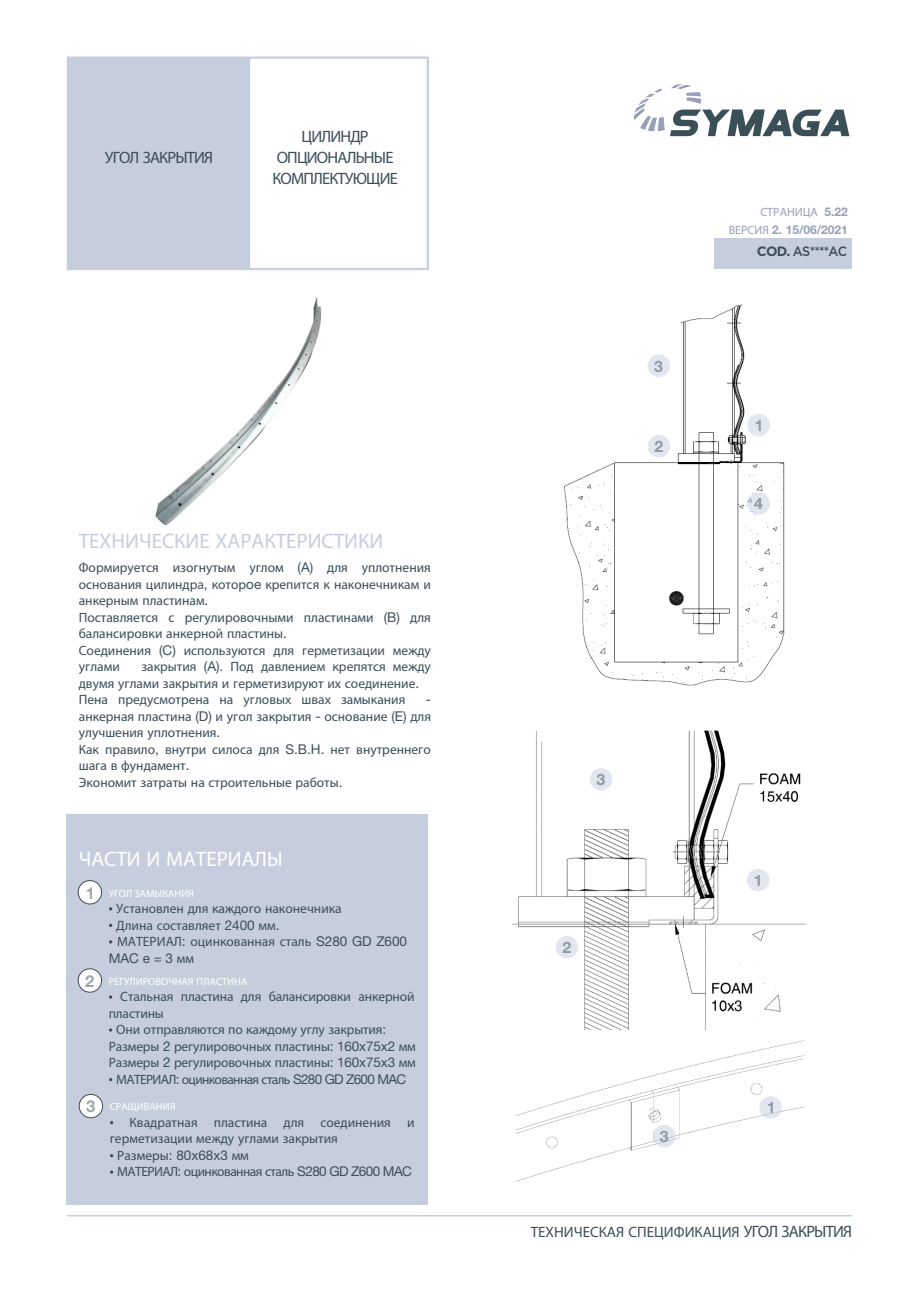
<style>
.page{position:relative;width:919px;height:1289px;background:#fff}
.page>*{position:absolute;margin:0;border:0;box-sizing:border-box;transform-origin:0 0}
.t1{font:21px "Myriad Pro";color:#c6cedd}
.t2{font:21px "Myriad Pro";color:#fff}
.t3{font:16.5px/21px "Myriad Pro";letter-spacing:-.05em;color:#3b4f58;text-align:center}
.t4{font:700 16.5px "Helvetica Neue LT Std";color:#3b4f58}
.t5{font:700 15.9px "Helvetica Neue LT Std";color:#3b4f58}
.t6{font:15px "Myriad Pro";color:#3b4f58}
.t7{font:13.5px/16.5px "Myriad Pro";color:#3b4f58}
.t8{font:13.5px "Myriad Pro";letter-spacing:-.04em;color:#3b4f58}
.t9{font:13.5px "Helvetica Neue LT Std";color:#3b4f58}
.t10{font:500 13.5px "Gotham";color:#3b4f58;scale:.94 1}
.t11{font:700 12px "Helvetica Neue LT Std";color:#98a0b8}
.t12{font:12px "Myriad Pro";color:#98a0b8}
.t13{font:10.5px "Myriad Pro";color:#fff}
.s1{font-family:"Helvetica Neue LT Std"}
.s2{font-family:"Myriad Pro"}
.s3{font-family:"Helvetica Neue LT Std";font-weight:700}
.s4{font-family:"Myriad Pro";font-weight:400}
.s5{font-weight:700}
.s6{font-size:16.5px}
</style>
<div class="page">
<hr style="left:67px;top:1214px;width:785px;height:2px;background:#c6cedd">
<div style="left:67px;top:814px;width:361px;height:390px;background:#c6cedd"></div>
<svg style="left:67px;top:56px;width:362px;height:214px;fill:#c6cedd"></svg>
<svg style="left:634px;top:88px;width:30px;height:43px"></svg>
<svg style="left:670px;top:84px;width:179px;height:52px"></svg>
<img style="left:564px;top:304px;width:221px;height:382px">
<img style="left:515px;top:1040px;width:290px;height:142px">
<img style="left:512px;top:730px;width:293px;height:299px">
<div style="left:769px;top:306px;width:35px;height:32px;background:#fff"></div>
<div style="left:568px;top:362px;width:35px;height:32px;background:#fff"></div>
<div style="left:769px;top:872px;width:35px;height:32px;background:#fff"></div>
<div style="left:515px;top:995px;width:35px;height:32px;background:#fff"></div>
<div style="left:769px;top:1178px;width:35px;height:32px;background:#fff"></div>
<div style="left:592px;top:306px;width:35px;height:32px;background:#fff"></div>
<div style="left:769px;top:421px;width:35px;height:32px;background:#fff"></div>
<div style="left:536px;top:709px;width:35px;height:32px;background:#fff"></div>
<div style="left:747px;top:414px;width:22px;height:22px;background:#e2e6ee;border-radius:50%"></div>
<div style="left:555px;top:935px;width:23px;height:23px;background:#e2e6ee;border-radius:50%"></div>
<div style="left:647px;top:354px;width:23px;height:23px;background:#e2e6ee;border-radius:50%"></div>
<div style="left:78px;top:880px;width:24px;height:24px;background:#fff;border-radius:50%"></div>
<div style="left:78px;top:880px;width:24px;height:24px;border:1px solid #3b4f58;border-radius:50%"></div>
<div style="left:78px;top:968px;width:24px;height:24px;background:#fff;border-radius:50%"></div>
<div style="left:78px;top:968px;width:24px;height:24px;border:1px solid #3b4f58;border-radius:50%"></div>
<img style="left:155px;top:297px;width:167px;height:229px">
<div style="left:79px;top:1094px;width:24px;height:23px;background:#fff;border-radius:50%"></div>
<div style="left:79px;top:1093px;width:24px;height:25px;border:1px solid #3b4f58;border-radius:50%"></div>
<div style="left:647px;top:435px;width:23px;height:22px;background:#e2e6ee;border-radius:50%"></div>
<svg style="left:747px;top:492px;width:22px;height:22px"></svg>
<div style="left:746px;top:868px;width:23px;height:23px;background:#e2e6ee;border-radius:50%"></div>
<div style="left:590px;top:768px;width:22px;height:22px;background:#e2e6ee;border-radius:50%"></div>
<svg style="left:759px;top:1096px;width:22px;height:22px"></svg>
<svg style="left:653px;top:1124px;width:22px;height:23px"></svg>
<div style="left:714px;top:239px;width:137px;height:30px;background:#c6cedd"></div>
<p class="t3" style="left:105px;top:146px;width:110px">УГОЛ ЗАКРЫТИЯ</p>
<p class="t3" style="left:272px;top:125px;width:127px">ЦИЛИНДР<br>ОПЦИОНАЛЬНЫЕ<br>КОМПЛЕКТУЮЩИЕ</p>
<h1 class="t1" style="left:79px;top:528px;width:306px">ТЕХНИЧЕСКИЕ ХАРАКТЕРИСТИКИ</h1>
<p class="t7" style="left:79px;top:559px;width:353px">Формируется изогнутым углом <span class="s1">(A)</span> для уплотнения основания цилиндра<span class="s1">,</span> котор<span class="s1">oe</span> крепится к наконечникам и анкерным пластинам<span class="s1">.<br></span>Поставляется с регулировочными пластинами <span class="s1">(B)</span> для балансировки анкерной пластины<span class="s1">.<br></span>Соединения <span class="s1">(C)</span> используются для герметизации между углами</p>
<p class="t7" style="left:79px;top:658px;width:353px;text-indent:63px">закрытия <span class="s1">(A).</span> Под давлением крепятся между двумя углами закрытия и герметизируют их соединение<span class="s1">.<br></span>Пена предусмотрена на угловых швах замыкания</p>
<p class="t9" style="left:425px;top:691px;width:7px">-</p>
<p class="t7" style="left:79px;top:707px;width:354px">анкерная пластина <span class="s1">(D)</span> и угол закрытия <span class="s1">-</span> основание <span class="s1">(E)</span> для улучшения уплотнения<span class="s1">.<br></span>Как правило<span class="s1">,</span> внутри силоса для <span class="s1">S.B.H.</span> нет внутреннего шага в фундамент<span class="s1">.<br></span>Экономит затраты на строительные работы<span class="s1">.</span></p>
<h1 class="t2" style="left:79px;top:846px;width:205px">ЧАСТИ И МАТЕРИАЛЫ</h1>
<p class="t4" style="left:85px;top:882px;width:11px">1</p>
<p class="t13" style="left:109px;top:886px;width:87px">УГОЛ ЗАМЫКАНИЯ</p>
<p class="t7" style="left:109px;top:900px;width:300px"><span class="s1">·</span> Установлен для каждого наконечника<br><span class="s1">·</span> Длина составляет <span class="s1">2400</span> мм<span class="s1">.<br>·</span> МАТЕРИАЛ<span class="s1">:</span> оцинкованная сталь <span class="s1">S280 GD Z600</span></p>
<p class="t9" style="left:109px;top:949px;width:87px">MAC e = 3 <span class="s2">мм</span></p>
<p class="t4" style="left:85px;top:970px;width:11px">2</p>
<p class="t13" style="left:109px;top:974px;width:140px">РЕГУЛИРОВОЧНАЯ ПЛАСТИНА</p>
<p class="t7" style="left:109px;top:988px;width:308px"><span class="s1">·</span> Стальная пластина для балансировки анкерной пластины<br><span class="s1">·</span> Они отправляются по каждому углу закрытия<span class="s1">:<br></span>Размеры <span class="s1">2</span> регулировочных пластины<span class="s1">: 160x75x2</span> мм Размеры <span class="s1">2</span> регулировочных пластины<span class="s1">: 160x75x3</span> мм <span class="s1">·</span> МАТЕРИАЛ<span class="s1">:</span> оцинкованная сталь <span class="s1">S280 GD Z600 MAC</span></p>
<p class="t4" style="left:86px;top:1096px;width:11px">3</p>
<p class="t13" style="left:110px;top:1100px;width:67px">СРАЩИВАНИЯ</p>
<p class="t7" style="left:110px;top:1113px;width:306px"><span class="s1">·</span> Квадратная пластина для соединения и герметизации между углами закрытия</p>
<p class="t9" style="left:110px;top:1146px;width:141px">· <span class="s2">Размеры</span>: 80x68x3 <span class="s2">мм</span></p>
<p class="t8" style="left:110px;top:1163px;width:304px"><span class="s1">·</span> МАТЕРИАЛ<span class="s1">:</span> оцинкованная сталь <span class="s1">S280 GD Z600 MAC</span></p>
<p class="t5" style="left:654px;top:356px;width:10px">3</p>
<p class="t5" style="left:654px;top:436px;width:10px">2</p>
<p class="t12" style="left:760px;top:205px;width:89px">СТРАНИЦА <span class="s3">5.22</span></p>
<p class="t11" style="left:728px;top:223px;width:121px"><span class="s4">ВЕРСИЯ</span> 2. 15/06/2021</p>
<p class="t10" style="left:757px;top:242px;width:97px"><span class="s5">COD.</span> AS****AC</p>
<p class="t5" style="left:754px;top:415px;width:10px">1</p>
<p class="t5" style="left:754px;top:494px;width:10px">4</p>
<p class="t5" style="left:596px;top:769px;width:10px">3</p>
<p class="t5" style="left:562px;top:937px;width:10px">2</p>
<p class="t5" style="left:659px;top:1126px;width:10px">3</p>
<p class="t5" style="left:753px;top:870px;width:10px">1</p>
<p class="t5" style="left:766px;top:1097px;width:10px">1</p>
<p class="t6" style="left:530px;top:1222px;width:323px">ТЕХНИЧЕСКАЯ СПЕЦИФИКАЦИЯ <span class="s6">УГОЛ ЗАКРЫТИЯ</span></p>
</div>
